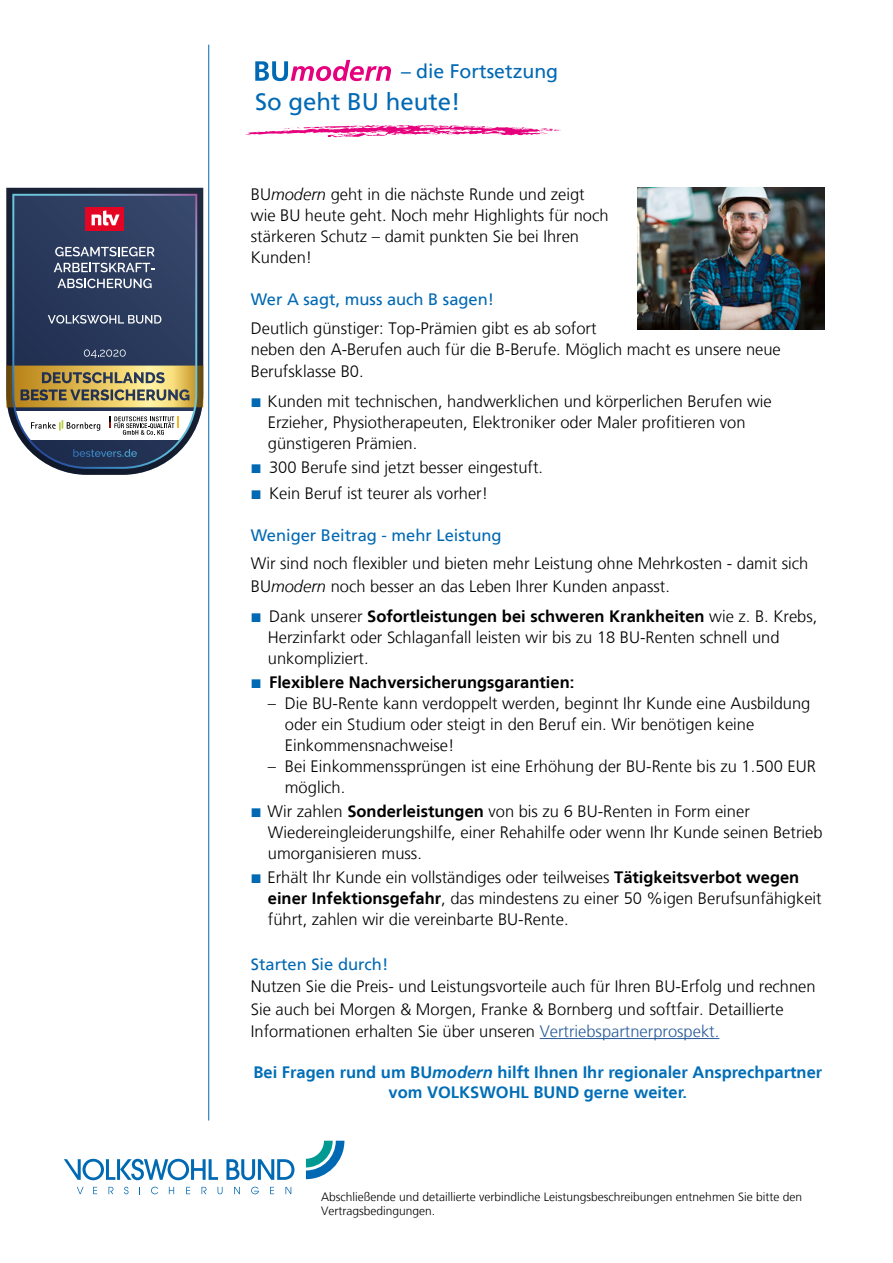
<style>
.page{position:relative;width:893px;height:1263px;background:#fff}
.page>*{position:absolute;margin:0;border:0;box-sizing:border-box;transform-origin:0 0}
.t1{font:24px "Frutiger LT";color:#0069b4}
.t2{font:19.5px "Frutiger LT";color:#0069b4}
.t3{font:300 16.5px/21px "Frutiger LT";color:#000}
.t4{font:700 16.5px/19.8px "Frutiger LT";color:#006eb7;text-align:center}
.t5{font:16.5px "Frutiger LT";color:#0069b4}
.t6{font:700 16.5px "Frutiger LT";color:#000}
.t7{font:300 12px/14.4px "Frutiger LT";color:#000}
.s1{font-style:italic}
.s2{font-weight:700}
.s3{color:#275b9b}
</style>
<div class="page">
<hr style="left:208px;top:45px;width:1px;height:1075px;background:#0069b4">
<svg style="left:245px;top:125px;width:316px;height:13px"></svg>
<svg style="left:77px;top:1187px;width:7px;height:7px"></svg>
<svg style="left:93px;top:1187px;width:4px;height:7px"></svg>
<svg style="left:108px;top:1187px;width:5px;height:7px"></svg>
<svg style="left:124px;top:1187px;width:5px;height:7px"></svg>
<svg style="left:151px;top:1187px;width:7px;height:7px"></svg>
<svg style="left:169px;top:1187px;width:5px;height:7px"></svg>
<svg style="left:186px;top:1187px;width:4px;height:7px"></svg>
<svg style="left:201px;top:1187px;width:5px;height:7px"></svg>
<svg style="left:218px;top:1187px;width:5px;height:7px"></svg>
<svg style="left:234px;top:1187px;width:6px;height:7px"></svg>
<svg style="left:251px;top:1187px;width:8px;height:7px"></svg>
<svg style="left:270px;top:1187px;width:4px;height:7px"></svg>
<svg style="left:285px;top:1187px;width:6px;height:7px"></svg>
<svg style="left:64px;top:1159px;width:154px;height:21px"></svg>
<svg style="left:226px;top:1159px;width:68px;height:21px"></svg>
<svg style="left:306px;top:1141px;width:38px;height:38px"></svg>
<hr style="left:540px;top:1038px;width:179px;height:1px;background:#275b9b">
<svg style="left:6px;top:188px;width:197px;height:287px"></svg>
<svg style="left:12px;top:194px;width:185px;height:275px;background:#606571"></svg>
<svg style="left:48px;top:315px;width:113px;height:9px"></svg>
<svg style="left:55px;top:247px;width:100px;height:9px"></svg>
<svg style="left:54px;top:263px;width:101px;height:9px"></svg>
<svg style="left:57px;top:279px;width:95px;height:9px"></svg>
<svg style="left:84px;top:349px;width:42px;height:9px"></svg>
<svg style="left:255px;top:60px;width:136px;height:21px"></svg>
<img style="left:638px;top:187px;width:186px;height:142px">
<p class="t2" style="left:401px;top:60px;width:159px">– die Fortsetzung</p>
<h1 class="t1" style="left:255px;top:87px;width:207px">So geht BU heute!</h1>
<p class="t3" style="left:251px;top:184px;width:359px">BU<span class="s1">modern</span> geht in die nächste Runde und zeigt wie BU heute geht. Noch mehr Highlights für noch stärkeren Schutz – damit punkten Sie bei Ihren Kunden!</p>
<p class="t5" style="left:251px;top:290px;width:245px">Wer A sagt, muss auch B sagen!</p>
<p class="t3" style="left:251px;top:318px;width:531px">Deutlich günstiger: Top-Prämien gibt es ab sofort<br>neben den A-Berufen auch für die B-Berufe. Möglich macht es unsere neue</p>
<p class="t3" style="left:268px;top:357px;width:506px;line-height:30px;text-indent:-17px">Berufsklasse B0.<br>Kunden mit technischen, handwerklichen und körperlichen Berufen wie</p>
<p class="t3" style="left:268px;top:412px;width:479px">Erzieher, Physiotherapeuten, Elektroniker oder Maler profitieren von günstigeren Prämien.</p>
<p class="t3" style="left:269px;top:455px;width:276px;line-height:25.5px">300 Berufe sind jetzt besser eingestuft.<br>Kein Beruf ist teurer als vorher!</p>
<p class="t5" style="left:251px;top:525px;width:252px">Weniger Beitrag - mehr Leistung</p>
<p class="t3" style="left:251px;top:552px;width:559px;line-height:22.5px">Wir sind noch flexibler und bieten mehr Leistung ohne Mehrkosten - damit sich<br>BU<span class="s1">modern</span> noch besser an das Leben Ihrer Kunden anpasst.</p>
<p class="t3" style="left:268px;top:606px;width:551px">Dank unserer <span class="s2">Sofortleistungen bei schweren Krankheiten</span> wie z. B. Krebs,<br>Herzinfarkt oder Schlaganfall leisten wir bis zu 18 BU-Renten schnell und unkompliziert.</p>
<p class="t6" style="left:269px;top:672px;width:307px">Flexiblere Nachversicherungsgarantien:</p>
<p class="t3" style="left:285px;top:693px;width:527px;text-indent:-17px">– Die BU-Rente kann verdoppelt werden, beginnt Ihr Kunde eine Ausbildung oder ein Studium oder steigt in den Beruf ein. Wir benötigen keine<br>Einkommensnachweise!</p>
<p class="t3" style="left:285px;top:756px;width:532px;text-indent:-17px">– Bei Einkommenssprüngen ist eine Erhöhung der BU-Rente bis zu 1.500 EUR möglich.</p>
<p class="t3" style="left:268px;top:801px;width:557px">Wir zahlen <span class="s2">Sonderleistungen</span> von bis zu 6 BU-Renten in Form einer<br>Wiedereingleiderungshilfe, einer Rehahilfe oder wenn Ihr Kunde seinen Betrieb umorganisieren muss.</p>
<p class="t3" style="left:268px;top:867px;width:556px">Erhält Ihr Kunde ein vollständiges oder teilweises <span class="s2">Tätigkeitsverbot wegen einer Infektionsgefahr</span>, das mindestens zu einer 50 %igen Berufsunfähigkeit führt, zahlen wir die vereinbarte BU-Rente.</p>
<p class="t5" style="left:251px;top:954px;width:139px">Starten Sie durch!</p>
<p class="t3" style="left:251px;top:975px;width:566px;line-height:22.5px">Nutzen Sie die Preis- und Leistungsvorteile auch für Ihren BU-Erfolg und rechnen<br>Sie auch bei Morgen &amp; Morgen, Franke &amp; Bornberg und softfair. Detaillierte<br>Informationen erhalten Sie über unseren <span class="s3">Vertriebspartnerprospekt.</span></p>
<p class="t4" style="left:254px;top:1062px;width:570px">Bei Fragen rund um BU<span class="s1">modern</span> hilft Ihnen Ihr regionaler Ansprechpartner vom VOLKSWOHL BUND gerne weiter.</p>
<p class="t7" style="left:321px;top:1190px;width:482px">Abschließende und detaillierte verbindliche Leistungsbeschreibungen entnehmen Sie bitte den<br>Vertragsbedingungen.</p>
</div>
